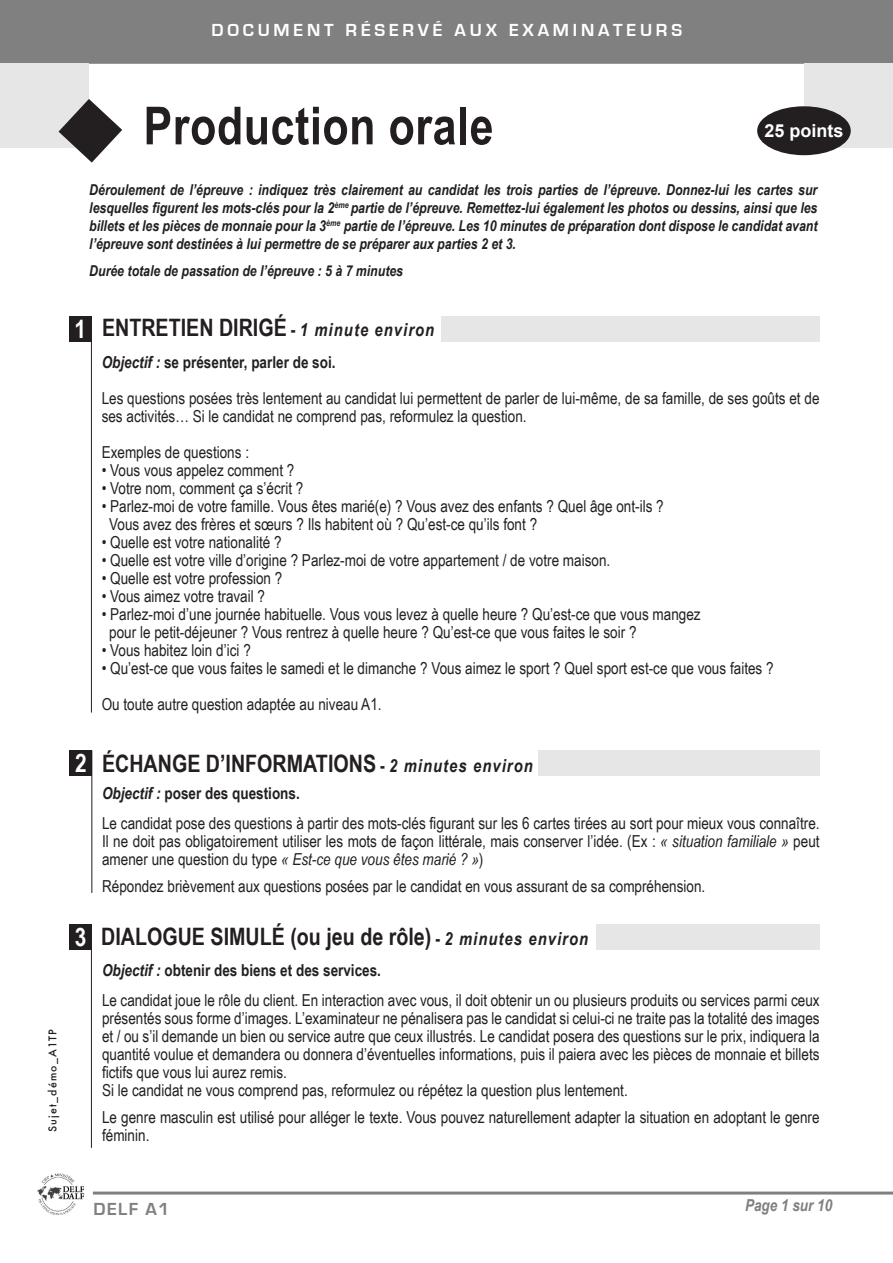
<style>
.page{position:relative;width:893px;height:1263px;background:#fff}
.page>*{position:absolute;margin:0;border:0;box-sizing:border-box;transform-origin:0 0}
.t1{font:700 52.5px "Arial Narrow";letter-spacing:.01em;color:#231f20}
.t2{font:700 25.5px "Arial Narrow";color:#fff}
.t3{font:700 24px "Arial Narrow";color:#231f20}
.t4{font:700 18px "Eurostile";letter-spacing:.21em;color:#fff}
.t5{font:700 18px "Arial";color:#fff}
.t6{font:700 18px "Eurostile";letter-spacing:.08em;color:#808080}
.t7{font:16.5px/18px "Arial Narrow";color:#231f20}
.t8{font:italic 700 16.5px "Arial Narrow";color:#808080}
.t9{font:italic 700 15px/18px "Arial Narrow";color:#231f20;text-align:justify}
.t10{font:500 10.5px "Futura";letter-spacing:.11em;color:#231f20}
.s1{font-size:25.5px;color:#fff}
.s2{font-size:18px}
.s3{font-style:italic;font-size:18px}
.s4{font-weight:700;font-style:italic}
.s5{font-weight:700}
.s6{font-style:italic}
</style>
<div class="page">
<div style="left:0;top:0;width:893px;height:64px;background:#808080"></div>
<hr style="left:93px;top:1191px;width:800px;height:3px;background:#808080">
<img style="left:37px;top:1173px;width:48px;height:42px">
<div style="left:804px;top:63px;width:89px;height:85px;background:#e6e6e6"></div>
<div style="left:0;top:63px;width:89px;height:85px;background:#e6e6e6"></div>
<div style="left:758px;top:107px;width:92px;height:47px;background:#231f20;border-radius:50%"></div>
<div style="left:757px;top:106px;width:94px;height:49px;border:2px solid #231f20;border-radius:50%"></div>
<svg style="left:59px;top:99px;width:63px;height:64px"></svg>
<hr style="left:91px;top:316px;width:1px;height:396px;background:#231f20">
<hr style="left:91px;top:924px;width:1px;height:224px;background:#231f20">
<div style="left:69px;top:924px;width:22px;height:25px;background:#231f20"></div>
<hr style="left:91px;top:750px;width:1px;height:143px;background:#231f20">
<div style="left:70px;top:750px;width:22px;height:26px;background:#231f20"></div>
<div style="left:69px;top:316px;width:22px;height:26px;background:#231f20"></div>
<div style="left:441px;top:316px;width:379px;height:26px;background:#e6e6e6"></div>
<div style="left:538px;top:750px;width:282px;height:26px;background:#e6e6e6"></div>
<div style="left:596px;top:924px;width:224px;height:25px;background:#e6e6e6"></div>
<p class="t4" style="left:212px;top:19px;width:472px">DOCUMENT RÉSERVÉ AUX EXAMINATEURS</p>
<p class="t10" style="left:48px;top:1132px;width:104px;rotate:-90deg">Sujet_démo_A1TP</p>
<h1 class="t1" style="left:144px;top:106px;width:351px">Production orale</h1>
<p class="t5" style="left:765px;top:124px;width:81px">25 points</p>
<p class="t9" style="left:89px;top:182px;width:730px">Déroulement de l’épreuve : indiquez très clairement au candidat les trois parties de l’épreuve. Donnez-lui les cartes sur lesquelles figurent les mots-clés pour la 2<sup>ème</sup> partie de l’épreuve. Remettez-lui également les photos ou dessins, ainsi que les billets et les pièces de monnaie pour la 3<sup>ème</sup> partie de l’épreuve. Les 10 minutes de préparation dont dispose le candidat avant l’épreuve sont destinées à lui permettre de se préparer aux parties 2 et 3.</p>
<p class="t9" style="left:89px;top:263px;width:315px">Durée totale de passation de l’épreuve : 5 à 7 minutes</p>
<h3 class="t3" style="left:75px;top:318px;width:361px"><span class="s1">1</span> ENTRETIEN DIRIGÉ <span class="s2">-</span> <span class="s3">1 minute environ</span></h3>
<h2 class="t2" style="left:75px;top:754px;width:13px">2</h2>
<h2 class="t2" style="left:75px;top:927px;width:13px">3</h2>
<p class="t7" style="left:102px;top:346px;width:719px;line-height:36px"><span class="s4">Objectif :</span> <span class="s5">se présenter, parler de soi.<br></span>Les questions posées très lentement au candidat lui permettent de parler de lui-même, de sa famille, de ses goûts et de</p>
<p class="t7" style="left:102px;top:400px;width:426px;line-height:36px">ses activités… Si le candidat ne comprend pas, reformulez la question.<br>Exemples de questions :</p>
<p class="t7" style="left:102px;top:461px;width:194px">• Vous vous appelez comment ?</p>
<p class="t7" style="left:102px;top:479px;width:203px">• Votre nom, comment ça s’écrit ?</p>
<p class="t7" style="left:109px;top:497px;width:556px;text-indent:-8px">• Parlez-moi de votre famille. Vous êtes marié(e) ? Vous avez des enfants ? Quel âge ont-ils ?<br>Vous avez des frères et sœurs ? Ils habitent où ? Qu’est-ce qu’ils font ?</p>
<p class="t7" style="left:102px;top:533px;width:181px">• Quelle est votre nationalité ?</p>
<p class="t7" style="left:102px;top:551px;width:510px">• Quelle est votre ville d’origine ? Parlez-moi de votre appartement / de votre maison.</p>
<p class="t7" style="left:102px;top:569px;width:182px">• Quelle est votre profession ?</p>
<p class="t7" style="left:102px;top:587px;width:165px">• Vous aimez votre travail ?</p>
<p class="t7" style="left:109px;top:605px;width:593px;text-indent:-8px">• Parlez-moi d’une journée habituelle. Vous vous levez à quelle heure ? Qu’est-ce que vous mangez pour le petit-déjeuner ? Vous rentrez à quelle heure ? Qu’est-ce que vous faites le soir ?</p>
<p class="t7" style="left:102px;top:641px;width:151px">• Vous habitez loin d’ici ?</p>
<p class="t7" style="left:102px;top:650px;width:673px;line-height:36px">• Qu’est-ce que vous faites le samedi et le dimanche ? Vous aimez le sport ? Quel sport est-ce que vous faites ?<br>Ou toute autre question adaptée au niveau A1.</p>
<h3 class="t3" style="left:102px;top:755px;width:432px">ÉCHANGE D’INFORMATIONS <span class="s2">-</span> <span class="s3">2 minutes environ</span></h3>
<p class="t7" style="left:102px;top:777px;width:719px;line-height:30px"><span class="s4">Objectif :</span> <span class="s5">poser des questions.<br></span>Le candidat pose des questions à partir des mots-clés figurant sur les 6 cartes tirées au sort pour mieux vous connaître.</p>
<p class="t7" style="left:102px;top:831px;width:719px">Il ne doit pas obligatoirement utiliser les mots de façon littérale, mais conserver l’idée. (Ex : <span class="s6">« situation familiale »</span> peut amener une question du type <span class="s6">« Est-ce que vous êtes marié ? »</span>)</p>
<p class="t7" style="left:102px;top:876px;width:605px">Répondez brièvement aux questions posées par le candidat en vous assurant de sa compréhension.</p>
<h3 class="t3" style="left:101px;top:928px;width:488px">DIALOGUE SIMULÉ (ou jeu de rôle) <span class="s2">-</span> <span class="s3">2 minutes environ</span></h3>
<p class="t7" style="left:102px;top:955px;width:719px;line-height:30px"><span class="s4">Objectif :</span> <span class="s5">obtenir des biens et des services.<br></span>Le candidat joue le rôle du client. En interaction avec vous, il doit obtenir un ou plusieurs produits ou services parmi ceux</p>
<p class="t7" style="left:102px;top:1009px;width:719px">présentés sous forme d’images. L’examinateur ne pénalisera pas le candidat si celui-ci ne traite pas la totalité des images et / ou s’il demande un bien ou service autre que ceux illustrés. Le candidat posera des questions sur le prix, indiquera la quantité voulue et demandera ou donnera d’éventuelles informations, puis il paiera avec les pièces de monnaie et billets fictifs que vous lui aurez remis.<br>Si le candidat ne vous comprend pas, reformulez ou répétez la question plus lentement.</p>
<p class="t7" style="left:102px;top:1108px;width:719px">Le genre masculin est utilisé pour alléger le texte. Vous pouvez naturellement adapter la situation en adoptant le genre féminin.</p>
<p class="t6" style="left:94px;top:1198px;width:78px">DELF A1</p>
<p class="t8" style="left:745px;top:1198px;width:89px">Page 1 sur 10</p>
</div>
